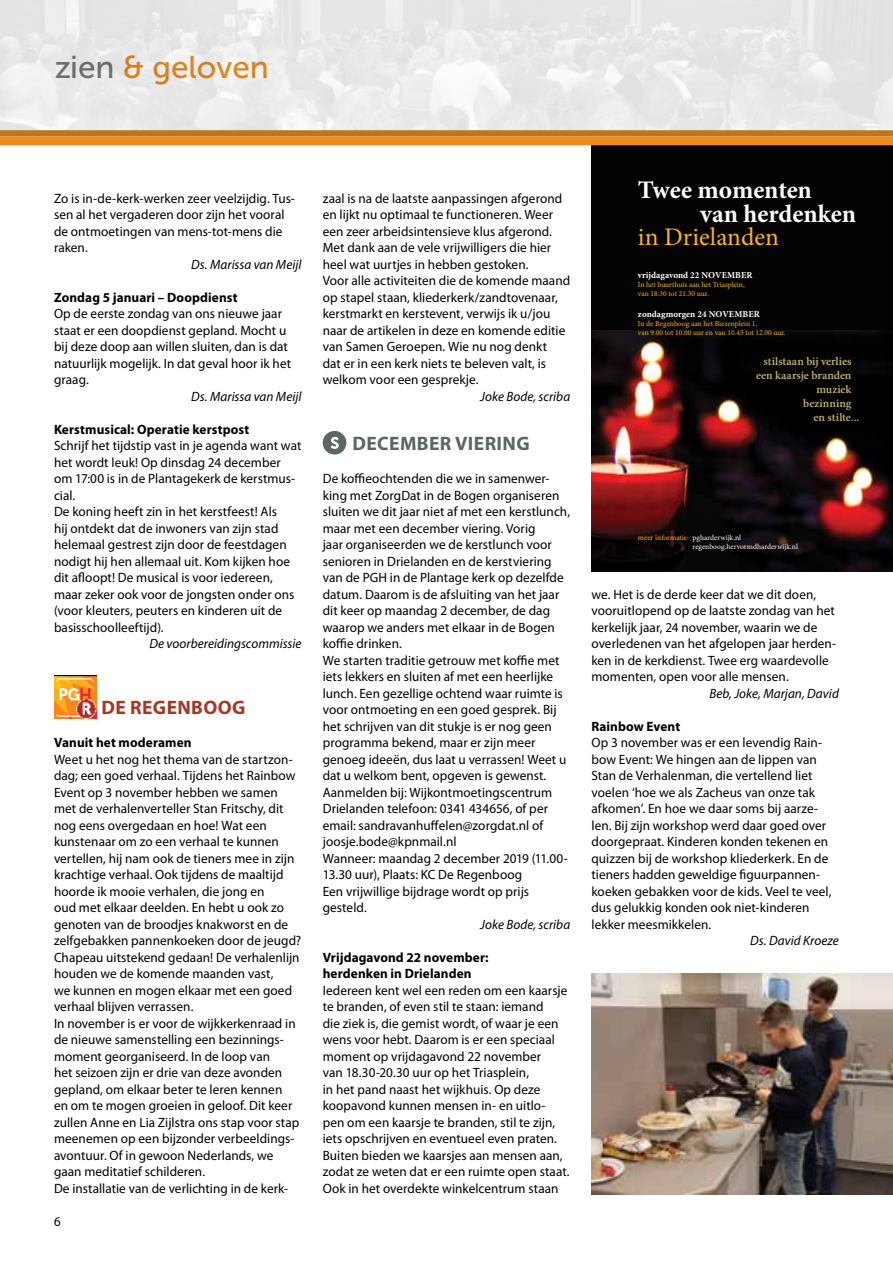
<style>
.page{position:relative;width:893px;height:1263px;background:#fff}
.page>*{position:absolute;margin:0;border:0;box-sizing:border-box;transform-origin:0 0}
.t1{font:31.5px "Museo Sans 500";color:#eb8c23}
.t2{font:700 25.35px/23.9px "Minion Pro";letter-spacing:-.005em;color:#fff}
.t3{font:25.35px "Minion Pro";color:#fcb515}
.t4{font:700 19.5px "Myriad Pro";letter-spacing:.02em;color:#5c6762}
.t5{font:700 19.5px "Myriad Pro";letter-spacing:.02em;color:#a43927}
.t6{font:13.5px/16.5px "Myriad Pro";letter-spacing:.005em;color:#000}
.t7{font:700 13.5px/16.5px "Myriad Pro";letter-spacing:.005em;color:#000}
.t8{font:italic 13.5px "Myriad Pro";letter-spacing:.005em;color:#000}
.t9{font:13.5px "Myriad Pro";letter-spacing:.005em;color:#000;scale:.95 1}
.t10{font:600 11.7px "Minion Pro";letter-spacing:-.005em;color:#fee68e}
.t11{font:700 9.15px "Minion Pro";letter-spacing:.005em;color:#fff}
.t12{font:7.65px/9.1px "Minion Pro";color:#fcb515}
.t13{font:7.65px/9.1px "Minion Pro";color:#fff}
.s1{color:#77787b}
.s2{color:#fcb515}
</style>
<div class="page">
<div style="left:591px;top:145px;width:302px;height:426px;background:#030303"></div>
<img style="left:591px;top:331px;width:302px;height:240px">
<div style="left:0;top:130px;width:893px;height:6px;background:#c2741b"></div>
<div style="left:0;top:136px;width:893px;height:9px;background:#eb8c23"></div>
<img style="left:54px;top:675px;width:43px;height:43px">
<svg style="left:323px;top:431px;width:23px;height:24px"></svg>
<img style="left:591px;top:974px;width:302px;height:220px">
<h1 class="t1" style="left:54px;top:50px;width:216px"><span class="s1">zien</span> &amp; geloven</h1>
<p class="t6" style="left:54px;top:190px;width:242px">Zo is in-de-kerk-werken zeer veelzijdig. Tus&shy;sen al het vergaderen door zijn het vooral de ontmoetingen van mens-tot-mens die raken.</p>
<p class="t8" style="left:191px;top:256px;width:112px">Ds. Marissa van Meijl</p>
<p class="t7" style="left:54px;top:288px;width:185px">Zondag 5 januari – Doopdienst</p>
<p class="t6" style="left:54px;top:305px;width:239px">Op de eerste zondag van ons nieuwe jaar staat er een doopdienst gepland. Mocht u bij deze doop aan willen sluiten, dan is dat natuurlijk mogelijk. In dat geval hoor ik het graag.</p>
<p class="t8" style="left:191px;top:388px;width:112px">Ds. Marissa van Meijl</p>
<p class="t7" style="left:54px;top:420px;width:197px">Kerstmusical: Operatie kerstpost</p>
<p class="t6" style="left:54px;top:437px;width:249px">Schrijf het tijdstip vast in je agenda want wat het wordt leuk! Op dinsdag 24 december om 17:00 is in de Plantagekerk de kerstmus&shy;cial.<br>De koning heeft zin in het kerstfeest! Als<br>hij ontdekt dat de inwoners van zijn stad helemaal gestrest zijn door de feestdagen nodigt hij hen allemaal uit. Kom kijken hoe dit afloopt! De musical is voor iedereen, maar zeker ook voor de jongsten onder ons (voor kleuters, peuters en kinderen uit de basisschoolleeftijd).</p>
<p class="t8" style="left:149px;top:635px;width:154px">De voorbereidingscommissie</p>
<h3 class="t5" style="left:102px;top:695px;width:146px">de regenboog</h3>
<p class="t7" style="left:54px;top:734px;width:139px">Vanuit het moderamen</p>
<p class="t6" style="left:54px;top:751px;width:249px">Weet u het nog het thema van de startzon&shy;dag; een goed verhaal. Tijdens het Rainbow Event op 3 november hebben we samen met de verhalenverteller Stan Fritschy, dit nog eens overgedaan en hoe! Wat een kunstenaar om zo een verhaal te kunnen vertellen, hij nam ook de tieners mee in zijn krachtige verhaal. Ook tijdens de maaltijd hoorde ik mooie verhalen, die jong en<br>oud met elkaar deelden. En hebt u ook zo genoten van de broodjes knakworst en de zelfgebakken pannenkoeken door de jeugd?<br>Chapeau uitstekend gedaan! De verhalenlijn houden we de komende maanden vast,<br>we kunnen en mogen elkaar met een goed verhaal blijven verrassen.<br>In november is er voor de wijkkerkenraad in de nieuwe samenstelling een bezinnings&shy;moment georganiseerd. In de loop van<br>het seizoen zijn er drie van deze avonden gepland, om elkaar beter te leren kennen<br>en om te mogen groeien in geloof. Dit keer zullen Anne en Lia Zijlstra ons stap voor stap meenemen op een bijzonder verbeeldings&shy;avontuur. Of in gewoon Nederlands, we gaan meditatief schilderen.<br>De installatie van de verlichting in de kerk-</p>
<p class="t9" style="left:54px;top:1213px;width:8px">6</p>
<p class="t6" style="left:323px;top:190px;width:249px">zaal is na de laatste aanpassingen afgerond en lijkt nu optimaal te functioneren. Weer een zeer arbeidsintensieve klus afgerond.<br>Met dank aan de vele vrijwilligers die hier heel wat uurtjes in hebben gestoken.<br>Voor alle activiteiten die de komende maand op stapel staan, kliederkerk/zandtovenaar, kerstmarkt en kerstevent, verwijs ik u/jou naar de artikelen in deze en komende editie van Samen Geroepen. Wie nu nog denkt<br>dat er in een kerk niets te beleven valt, is welkom voor een gesprekje.</p>
<p class="t8" style="left:480px;top:388px;width:92px">Joke Bode, scriba</p>
<h3 class="t4" style="left:352px;top:431px;width:179px">december viering</h3>
<p class="t6" style="left:323px;top:470px;width:249px">De koffieochtenden die we in samenwer&shy;king met ZorgDat in de Bogen organiseren sluiten we dit jaar niet af met een kerstlunch, maar met een december viering. Vorig<br>jaar organiseerden we de kerstlunch voor senioren in Drielanden en de kerstviering van de PGH in de Plantage kerk op dezelfde datum. Daarom is de afsluiting van het jaar dit keer op maandag 2 december, de dag waarop we anders met elkaar in de Bogen koffie drinken.<br>We starten traditie getrouw met koffie met iets lekkers en sluiten af met een heerlijke lunch. Een gezellige ochtend waar ruimte is voor ontmoeting en een goed gesprek. Bij het schrijven van dit stukje is er nog geen programma bekend, maar er zijn meer genoeg ideeën, dus laat u verrassen! Weet u dat u welkom bent, opgeven is gewenst.<br>Aanmelden bij: Wijkontmoetingscentrum Drielanden telefoon: 0341 434656, of per email: sandravanhuffelen@zorgdat.nl of joosje.bode@kpnmail.nl<br>Wanneer: maandag 2 december 2019 (11.00- 13.30 uur), Plaats: KC De Regenboog<br>Een vrijwillige bijdrage wordt op prijs gesteld.</p>
<p class="t8" style="left:480px;top:916px;width:92px">Joke Bode, scriba</p>
<p class="t7" style="left:323px;top:948px;width:167px">Vrijdagavond 22 november: herdenken in Drielanden</p>
<p class="t6" style="left:323px;top:981px;width:248px">Iedereen kent wel een reden om een kaarsje te branden, of even stil te staan: iemand<br>die ziek is, die gemist wordt, of waar je een wens voor hebt. Daarom is er een speciaal moment op vrijdagavond 22 november<br>van 18.30-20.30 uur op het Triasplein,<br>in het pand naast het wijkhuis. Op deze koopavond kunnen mensen in- en uitlo&shy;pen om een kaarsje te branden, stil te zijn, iets opschrijven en eventueel even praten.<br>Buiten bieden we kaarsjes aan mensen aan, zodat ze weten dat er een ruimte open staat.<br>Ook in het overdekte winkelcentrum staan</p>
<h2 class="t2" style="left:700px;top:177px;width:157px;text-indent:-62px">Twee momenten<br>van herdenken</h2>
<h2 class="t3" style="left:638px;top:220px;width:143px">in Drielanden</h2>
<p class="t11" style="left:638px;top:269px;width:116px">vrijdagavond 22 november</p>
<p class="t12" style="left:638px;top:280px;width:108px">In het buurthuis aan het Triasplein, van 18.30 tot 21.30 uur.</p>
<p class="t11" style="left:638px;top:307px;width:123px">zondagmorgen 24 november</p>
<p class="t12" style="left:638px;top:319px;width:149px">In de Regenboog aan het Biezenplein 1,<br>van 9.00 tot 10.00 uur en van 10.45 tot 12.00 uur.</p>
<p class="t10" style="left:763px;top:353px;width:89px">stilstaan bij verlies</p>
<p class="t10" style="left:756px;top:367px;width:97px">een kaarsje branden</p>
<p class="t10" style="left:816px;top:381px;width:37px">muziek</p>
<p class="t10" style="left:803px;top:395px;width:50px">bezinning</p>
<p class="t10" style="left:814px;top:409px;width:47px">en stilte...</p>
<p class="t13" style="left:693px;top:533px;width:107px;text-indent:-55px"><span class="s2">meer informatie:</span> pgharderwijk.nl regenboog.hervormdharderwijk.nl</p>
<p class="t6" style="left:591px;top:585px;width:246px">we. Het is de derde keer dat we dit doen, vooruitlopend op de laatste zondag van het kerkelijk jaar, 24 november, waarin we de overledenen van het afgelopen jaar herden&shy;ken in de kerkdienst. Twee erg waardevolle momenten, open voor alle mensen.</p>
<p class="t8" style="left:709px;top:685px;width:131px">Beb, Joke, Marjan, David</p>
<p class="t7" style="left:591px;top:717px;width:90px">Rainbow Event</p>
<p class="t6" style="left:591px;top:734px;width:241px">Op 3 november was er een levendig Rain&shy;bow Event: We hingen aan de lippen van Stan de Verhalenman, die vertellend liet voelen ‘hoe we als Zacheus van onze tak afkomen’. En hoe we daar soms bij aarze&shy;len. Bij zijn workshop werd daar goed over doorgepraat. Kinderen konden tekenen en quizzen bij de workshop kliederkerk. En de tieners hadden geweldige figuurpannen&shy;koeken gebakken voor de kids. Veel te veel, dus gelukkig konden ook niet-kinderen lekker meesmikkelen.</p>
<p class="t8" style="left:750px;top:932px;width:90px">Ds. David Kroeze</p>
</div>
